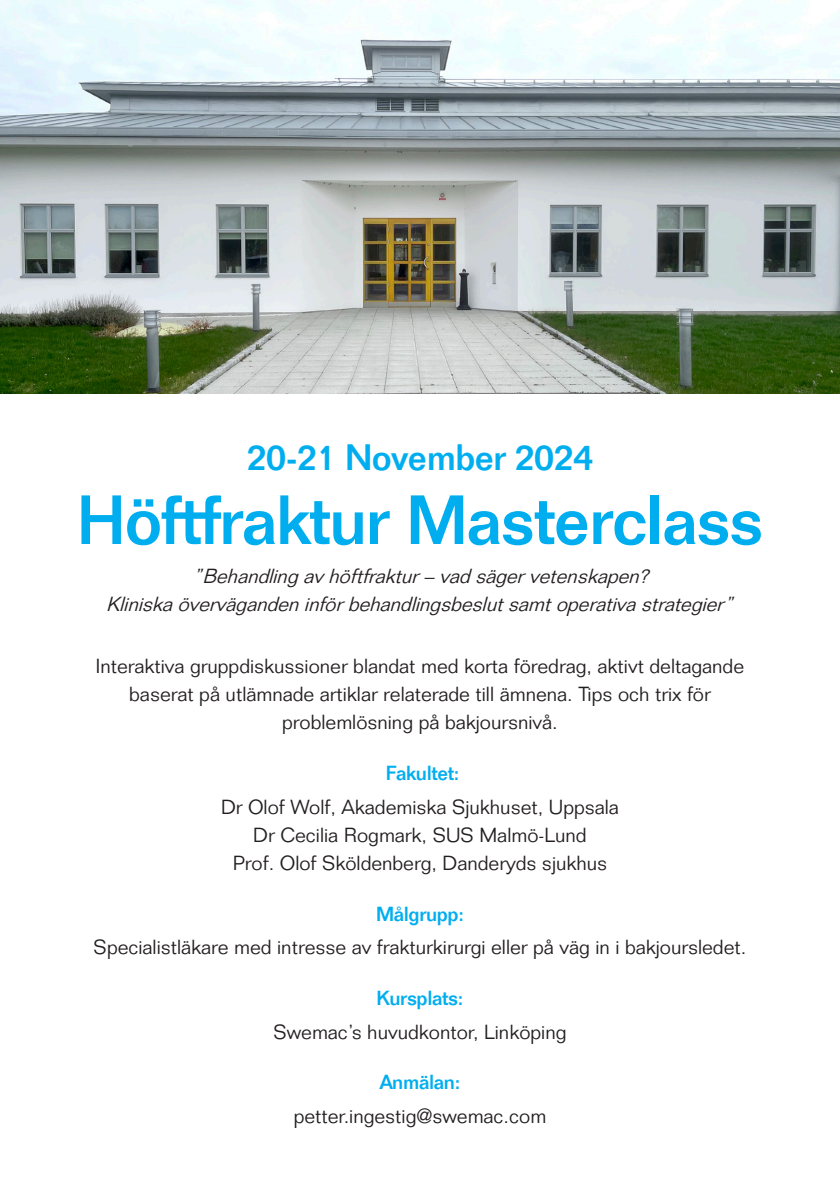
<style>
.page{position:relative;width:840px;height:1191px;background:#fff}
.page>*{position:absolute;margin:0;border:0;box-sizing:border-box;transform-origin:0 0}
.t1{font:500 68px "Folio Std";letter-spacing:-.02em;color:#00aeef}
.t2{font:500 36px "Folio Std";letter-spacing:-.02em;color:#00aeef}
.Bröd_-_korrekt{font:300 20px/28px "Folio Std";color:#231f20;text-align:center}
.Bröd_-_korrekt-2{font:italic 300 20px/28px "Folio Std";color:#231f20;text-align:center}
.t3{font:500 20px "Folio Std";letter-spacing:-.02em;color:#00aeef}
</style>
<div class="page">
<img style="left:0;top:0;width:839px;height:393px">
<h2 class="t2" style="left:247px;top:435px;width:347px">20-21 November 2024</h2>
<h1 class="t1" style="left:77px;top:479px;width:687px">Höftfraktur Masterclass</h1>
<p class="Bröd_-_korrekt-2" style="left:106px;top:562px;width:635px">”Behandlingavhöftfraktur–vadsägervetenskapen?<br>Kliniskaövervägandeninförbehandlingsbeslutsamtoperativastrategier”</p>
<p class="Bröd_-_korrekt" style="left:96px;top:652px;width:649px">Interaktiva gruppdiskussioner blandat med korta föredrag, aktivt deltagande baserat på utlämnade artiklar relaterade till ämnena. Tips och trix för problemlösning på bakjoursnivå.</p>
<p class="t3" style="left:385px;top:761px;width:75px">Fakultet:</p>
<p class="Bröd_-_korrekt" style="left:221px;top:792px;width:399px">Dr Olof Wolf, Akademiska Sjukhuset, Uppsala<br>Dr Cecilia Rogmark, SUS Malmö-Lund<br>Prof. Olof Sköldenberg, Danderyds sjukhus</p>
<p class="t3" style="left:376px;top:901px;width:89px">Målgrupp:</p>
<p class="Bröd_-_korrekt" style="left:94px;top:933px;width:653px">Specialistläkare med intresse av frakturkirurgi eller på väg in i bakjoursledet.</p>
<p class="t3" style="left:376px;top:985px;width:88px">Kursplats:</p>
<p class="Bröd_-_korrekt" style="left:273px;top:1017px;width:294px">Swemac’s huvudkontor, Linköping</p>
<p class="t3" style="left:379px;top:1070px;width:82px">Anmälan:</p>
<p class="Bröd_-_korrekt" style="left:293px;top:1102px;width:254px">petter.ingestig@swemac.com</p>
</div>
